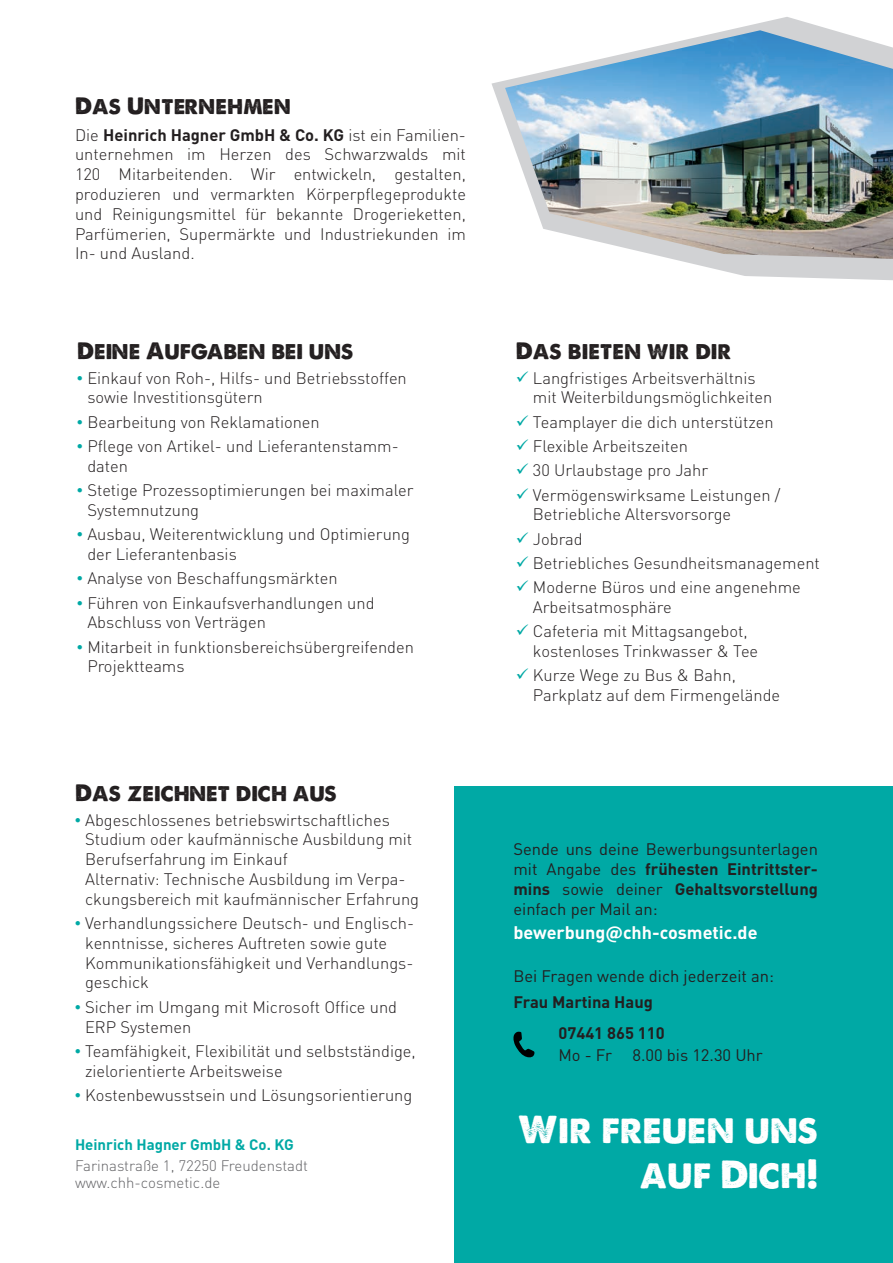
<style>
.page{position:relative;width:893px;height:1263px;background:#fff}
.page>*{position:absolute;margin:0;border:0;box-sizing:border-box;transform-origin:0 0}
.t1{font:37.2px/44.5px "A Loveof Thunder";color:#fff;text-align:right}
.t2{font:22.5px "A Loveof Thunder";color:#231f20}
.t3{font:700 18px "DIN Pro";color:#fff}
.t4{font:300 16.5px/19.8px "DIN Pro";color:#231f20}
.t5{font:16.5px/19.8px "DIN Pro";color:#231f20;text-align:justify}
.t6{font:700 16.5px "DIN Pro";color:#231f20}
.t7{font:300 15px "DIN Pro";color:#636366}
.t8{font:700 15px "DIN Pro";color:#00a9a5}
.s1{font-weight:700}
</style>
<div class="page">
<svg style="left:492px;top:17px;width:401px;height:263px"></svg>
<img style="left:505px;top:30px;width:388px;height:229px">
<div style="left:454px;top:786px;width:439px;height:477px;background:#00a9a5"></div>
<svg style="left:513px;top:1031px;width:21px;height:27px"></svg>
<p class="t2" style="left:75px;top:92px;width:217px">Das Unternehmen</p>
<p class="t4" style="left:75px;top:124px;width:392px">Die <span class="s1">Heinrich Hagner GmbH &amp; Co. KG</span> ist ein Familien&shy;unternehmen im Herzen des Schwarzwalds mit 120 Mitarbeitenden. Wir entwickeln, gestalten, produzieren und vermarkten Körperpflegeprodukte und Reinigungsmittel für bekannte Drogerieketten, Parfümerien, Supermärkte und Industriekunden im In- und Ausland.</p>
<p class="t2" style="left:77px;top:337px;width:278px">Deine Aufgaben bei uns</p>
<p class="t4" style="left:87px;top:367px;width:321px">Einkauf von Roh-, Hilfs- und Betriebsstoffen sowie Investitionsgütern</p>
<p class="t4" style="left:87px;top:411px;width:234px">Bearbeitung von Reklamationen</p>
<p class="t4" style="left:87px;top:435px;width:313px">Pflege von Artikel- und Lieferantenstamm&shy;daten</p>
<p class="t4" style="left:87px;top:479px;width:328px">Stetige Prozessoptimierungen bei maximaler<br>Systemnutzung</p>
<p class="t4" style="left:87px;top:524px;width:324px">Ausbau, Weiterentwicklung und Optimierung der Lieferantenbasis</p>
<p class="t4" style="left:87px;top:568px;width:252px">Analyse von Beschaffungsmärkten</p>
<p class="t4" style="left:87px;top:592px;width:289px">Führen von Einkaufsverhandlungen und<br>Abschluss von Verträgen</p>
<p class="t4" style="left:87px;top:636px;width:328px">Mitarbeit in funktionsbereichsübergreifenden<br>Projektteams</p>
<p class="t2" style="left:75px;top:779px;width:263px">Das zeichnet dich aus</p>
<p class="t4" style="left:85px;top:809px;width:336px">Abgeschlossenes betriebswirtschaftliches Studium oder kaufmännische Ausbildung mit Berufserfahrung im Einkauf<br>Alternativ: Technische Ausbildung im Verpa&shy;ckungsbereich mit kaufmännischer Erfahrung</p>
<p class="t4" style="left:85px;top:912px;width:330px">Verhandlungssichere Deutsch- und Englisch&shy;kenntnisse, sicheres Auftreten sowie gute Kommunikationsfähigkeit und Verhandlungs&shy;geschick</p>
<p class="t4" style="left:85px;top:996px;width:314px">Sicher im Umgang mit Microsoft Office und<br>ERP Systemen</p>
<p class="t4" style="left:85px;top:1040px;width:332px">Teamfähigkeit, Flexibilität und selbstständige, zielorientierte Arbeitsweise</p>
<p class="t4" style="left:85px;top:1084px;width:329px">Kostenbewusstsein und Lösungsorientierung</p>
<p class="t8" style="left:75px;top:1135px;width:220px">Heinrich Hagner GmbH &amp; Co. KG</p>
<p class="t7" style="left:75px;top:1156px;width:235px">Farinastraße 1, 72250 Freudenstadt</p>
<p class="t7" style="left:75px;top:1172px;width:147px">www.chh-cosmetic.de</p>
<p class="t2" style="left:516px;top:337px;width:217px">Das bieten wir dir</p>
<p class="t4" style="left:533px;top:367px;width:241px">Langfristiges Arbeitsverhältnis mit Weiterbildungsmöglichkeiten</p>
<p class="t4" style="left:533px;top:411px;width:242px">Teamplayer die dich unterstützen</p>
<p class="t4" style="left:533px;top:435px;width:157px">Flexible Arbeitszeiten</p>
<p class="t4" style="left:533px;top:460px;width:177px">30 Urlaubstage pro Jahr</p>
<p class="t4" style="left:533px;top:484px;width:249px">Vermögenswirksame Leistungen /<br>Betriebliche Altersvorsorge</p>
<p class="t4" style="left:533px;top:528px;width:51px">Jobrad</p>
<p class="t4" style="left:533px;top:552px;width:289px">Betriebliches Gesundheitsmanagement</p>
<p class="t4" style="left:533px;top:577px;width:269px">Moderne Büros und eine angenehme<br>Arbeitsatmosphäre</p>
<p class="t4" style="left:533px;top:621px;width:227px">Cafeteria mit Mittagsangebot, kostenloses Trinkwasser &amp; Tee</p>
<p class="t4" style="left:533px;top:665px;width:249px">Kurze Wege zu Bus &amp; Bahn,<br>Parkplatz auf dem Firmengelände</p>
<p class="t5" style="left:513px;top:839px;width:306px">Sende uns deine Bewerbungsunterlagen mit Angabe des <span class="s1">frühesten Eintrittster&shy;mins</span> sowie deiner <span class="s1">Gehaltsvorstellung </span>einfach per Mail an:</p>
<p class="t3" style="left:513px;top:920px;width:246px">bewerbung@chh-cosmetic.de</p>
<p class="t5" style="left:513px;top:965px;width:262px">Bei Fragen wende dich jederzeit an:</p>
<p class="t6" style="left:513px;top:991px;width:141px">Frau Martina Haug</p>
<p class="t5" style="left:558px;top:1022px;width:206px;line-height:21.3px"><span class="s1">07441 865 110<br></span>Mo - Fr 8.00 bis 12.30 Uhr</p>
<p class="t1" style="left:518px;top:1107px;width:302px">Wir freuen uns auf Dich!</p>
</div>
